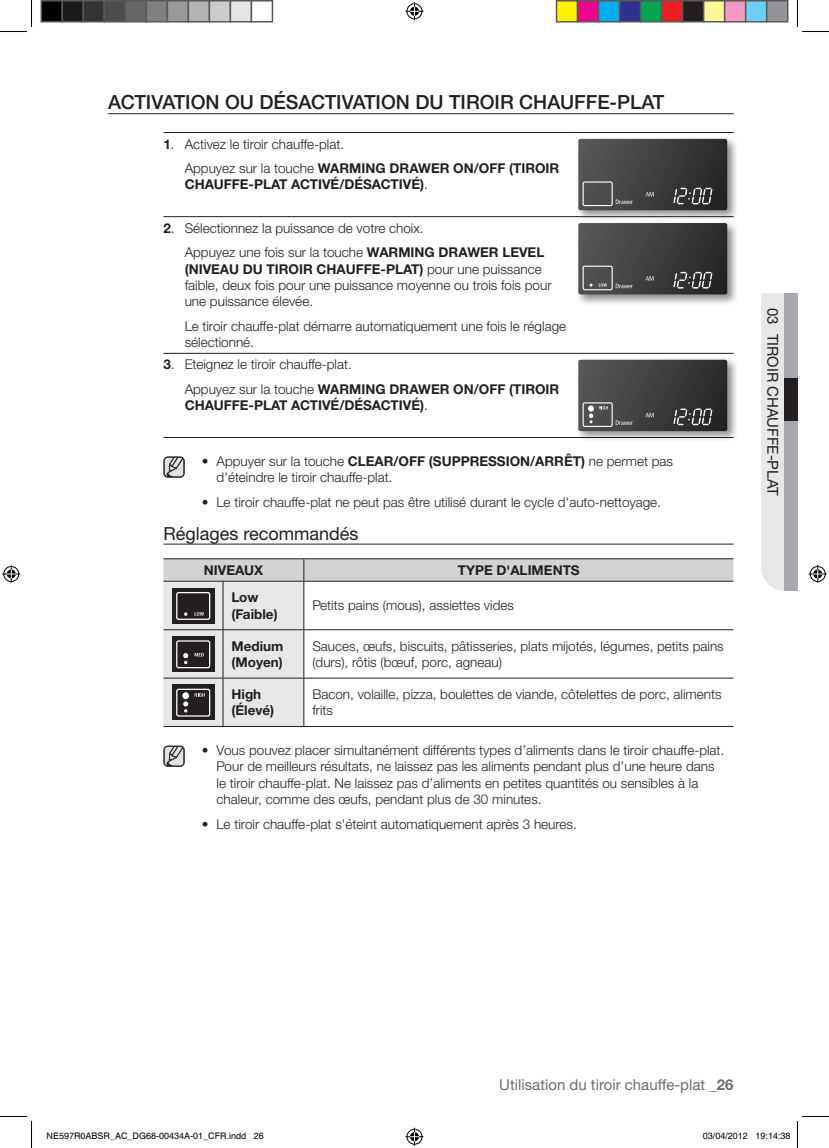
<style>
.page{position:relative;width:829px;height:1148px;background:#fff}
.page>*{position:absolute;margin:0;border:0;box-sizing:border-box;transform-origin:0 0}
._02-TITLE_D02{font:500 19.5px "Helvetica Neue LTW1 G";color:#231f20}
._03-TITLE_D03{font:18px "Helvetica Neue LTW1 G";color:#231f20}
.MASTER01-PAGE_NUMBER{font:15px "Helvetica Neue LTW1 G";color:#6c6d70}
.MASTER02-SEC_INDICAT{font:15px "Helvetica Neue LTW1 G";color:#231f20}
.opening01-BULLET_D{font:300 13.5px/16.2px "Helvetica Neue LTW1 G";color:#231f20}
.opening03-NUMBER_D{font:300 13.5px/16.2px "Helvetica Neue LTW1 G";color:#231f20}
.BODY01-DEFAULT_L{font:300 13.5px/16.2px "Helvetica Neue LTW1 G";color:#231f20}
.opening03-NUMBER_D-2{font:700 13.5px/16.2px "Helvetica Neue LTW1 G";color:#231f20}
.BODY01-DEFAULT_L-2{font:700 13.5px/16.2px "Helvetica Neue LTW1 G";color:#231f20}
.BODY02-DEFAULT_C{font:700 13.5px "Helvetica Neue LTW1 G";color:#231f20}
.t1{font:9px "Helvetica";color:#000}
.s1{font-weight:700}
.s2{font-weight:300}
</style>
<div class="page">
<div style="left:761px;top:293px;width:23px;height:298px;background:#e6e7e9"></div>
<div style="left:784px;top:293px;width:13px;height:298px;background:#a8a9ad"></div>
<div style="left:784px;top:378px;width:13px;height:43px;background:#231f20"></div>
<hr style="left:108px;top:113px;width:625px;height:1px;background:#231f20">
<hr style="left:163px;top:544px;width:570px;height:1px;background:#231f20">
<hr style="left:163px;top:132px;width:409px;height:1px;background:#231f20">
<hr style="left:572px;top:132px;width:161px;height:1px;background:#231f20">
<hr style="left:163px;top:216px;width:409px;height:1px;background:#231f20">
<hr style="left:572px;top:216px;width:161px;height:1px;background:#231f20">
<hr style="left:163px;top:353px;width:409px;height:1px;background:#231f20">
<hr style="left:572px;top:353px;width:161px;height:1px;background:#231f20">
<hr style="left:163px;top:437px;width:409px;height:1px;background:#231f20">
<hr style="left:572px;top:437px;width:161px;height:1px;background:#231f20">
<div style="left:575px;top:136px;width:162px;height:85px;background:#231f20;opacity:.5"></div>
<svg style="left:578px;top:139px;width:149px;height:71px"></svg>
<div style="left:575px;top:220px;width:162px;height:85px;background:#231f20;opacity:.5"></div>
<svg style="left:578px;top:223px;width:149px;height:71px"></svg>
<div style="left:575px;top:356px;width:162px;height:86px;background:#231f20;opacity:.5"></div>
<svg style="left:578px;top:359px;width:149px;height:72px"></svg>
<svg style="left:163px;top:456px;width:22px;height:21px"></svg>
<hr style="left:163px;top:726px;width:60px;height:1px;background:#231f20">
<hr style="left:223px;top:726px;width:81px;height:1px;background:#231f20">
<hr style="left:304px;top:726px;width:429px;height:1px;background:#231f20">
<svg style="left:163px;top:558px;width:570px;height:168px"></svg>
<div style="left:182px;top:692px;width:7px;height:7px;background:#fff;border-radius:50%"></div>
<svg style="left:163px;top:745px;width:22px;height:21px"></svg>
<svg style="left:0;top:0;width:32px;height:32px"></svg>
<svg style="left:0;top:1116px;width:32px;height:31px"></svg>
<svg style="left:797px;top:0;width:31px;height:32px"></svg>
<svg style="left:797px;top:1116px;width:31px;height:31px"></svg>
<svg style="left:405px;top:2px;width:18px;height:18px"></svg>
<svg style="left:405px;top:1127px;width:18px;height:18px"></svg>
<svg style="left:2px;top:565px;width:18px;height:18px"></svg>
<svg style="left:808px;top:565px;width:18px;height:18px"></svg>
<div style="left:41px;top:1px;width:21px;height:21px;background:#000"></div>
<div style="left:40px;top:0;width:23px;height:23px;border:2px solid #595959"></div>
<div style="left:62px;top:1px;width:21px;height:21px;background:#1a1a1a"></div>
<div style="left:62px;top:0;width:22px;height:23px;border:2px solid #595959"></div>
<div style="left:83px;top:1px;width:21px;height:21px;background:#333"></div>
<div style="left:82px;top:0;width:23px;height:23px;border:2px solid #595959"></div>
<div style="left:104px;top:1px;width:21px;height:21px;background:#4d4d4d"></div>
<div style="left:104px;top:0;width:22px;height:23px;border:2px solid #595959"></div>
<div style="left:125px;top:1px;width:21px;height:21px;background:#666"></div>
<div style="left:124px;top:0;width:23px;height:23px;border:2px solid #595959"></div>
<div style="left:146px;top:1px;width:21px;height:21px;background:#808080"></div>
<div style="left:146px;top:0;width:22px;height:23px;border:2px solid #595959"></div>
<div style="left:167px;top:1px;width:21px;height:21px;background:#999"></div>
<div style="left:166px;top:0;width:23px;height:23px;border:2px solid #595959"></div>
<div style="left:188px;top:1px;width:21px;height:21px;background:#b3b3b3"></div>
<div style="left:188px;top:0;width:22px;height:23px;border:2px solid #595959"></div>
<div style="left:209px;top:1px;width:21px;height:21px;background:#ccc"></div>
<div style="left:208px;top:0;width:23px;height:23px;border:2px solid #595959"></div>
<div style="left:230px;top:1px;width:21px;height:21px;background:#e6e6e6"></div>
<div style="left:230px;top:0;width:22px;height:23px;border:2px solid #595959"></div>
<div style="left:250px;top:0;width:23px;height:23px;border:2px solid #595959"></div>
<div style="left:556px;top:1px;width:21px;height:21px;background:#fff101"></div>
<div style="left:555px;top:0;width:23px;height:23px;border:2px solid #595959"></div>
<div style="left:577px;top:1px;width:21px;height:21px;background:#ed028c"></div>
<div style="left:576px;top:0;width:23px;height:23px;border:2px solid #595959"></div>
<div style="left:598px;top:1px;width:21px;height:21px;background:#00aeef"></div>
<div style="left:597px;top:0;width:23px;height:23px;border:2px solid #595959"></div>
<div style="left:619px;top:1px;width:21px;height:21px;background:#2e3092"></div>
<div style="left:618px;top:0;width:23px;height:23px;border:2px solid #595959"></div>
<div style="left:640px;top:1px;width:21px;height:21px;background:#00a54f"></div>
<div style="left:639px;top:0;width:23px;height:23px;border:2px solid #595959"></div>
<div style="left:661px;top:1px;width:21px;height:21px;background:#ee1d23"></div>
<div style="left:660px;top:0;width:23px;height:23px;border:2px solid #595959"></div>
<div style="left:682px;top:1px;width:21px;height:21px;background:#231f20"></div>
<div style="left:681px;top:0;width:23px;height:23px;border:2px solid #595959"></div>
<div style="left:703px;top:1px;width:21px;height:21px;background:#fff79a"></div>
<div style="left:702px;top:0;width:23px;height:23px;border:2px solid #595959"></div>
<div style="left:724px;top:1px;width:21px;height:21px;background:#f499c2"></div>
<div style="left:723px;top:0;width:23px;height:23px;border:2px solid #595959"></div>
<div style="left:745px;top:1px;width:21px;height:21px;background:#6bcff6"></div>
<div style="left:744px;top:0;width:23px;height:23px;border:2px solid #595959"></div>
<div style="left:766px;top:1px;width:21px;height:21px;background:#939598"></div>
<div style="left:765px;top:0;width:23px;height:23px;border:2px solid #595959"></div>
<p class="_02-TITLE_D02" style="left:108px;top:91px;width:557px">ACTIVATION OU DÉSACTIVATION DU TIROIR CHAUFFE-PLAT</p>
<p class="opening03-NUMBER_D" style="left:163px;top:135px;width:182px"><span class="s1">1</span>. Activez le tiroir chauffe-plat.</p>
<p class="opening03-NUMBER_D-2" style="left:185px;top:160px;width:376px"><span class="s2">Appuyez sur la touche</span> WARMING DRAWER ON/OFF (TIROIR<br>CHAUFFE-PLAT ACTIVÉ/DÉSACTIVÉ)<span class="s2">.</span></p>
<p class="opening03-NUMBER_D" style="left:163px;top:220px;width:262px"><span class="s1">2</span>. Sélectionnez la puissance de votre choix.</p>
<p class="opening03-NUMBER_D" style="left:185px;top:244px;width:368px">Appuyez une fois sur la touche <span class="s1">WARMING DRAWER LEVEL (NIVEAU DU TIROIR CHAUFFE-PLAT)</span> pour une puissance faible, deux fois pour une puissance moyenne ou trois fois pour une puissance élevée.</p>
<p class="opening03-NUMBER_D" style="left:185px;top:318px;width:383px">Le tiroir chauffe-plat démarre automatiquement une fois le réglage sélectionné.</p>
<p class="opening03-NUMBER_D" style="left:163px;top:356px;width:190px"><span class="s1">3</span>. Eteignez le tiroir chauffe-plat.</p>
<p class="opening03-NUMBER_D-2" style="left:185px;top:381px;width:376px"><span class="s2">Appuyez sur la touche</span> WARMING DRAWER ON/OFF (TIROIR<br>CHAUFFE-PLAT ACTIVÉ/DÉSACTIVÉ)<span class="s2">.</span></p>
<p class="opening01-BULLET_D" style="left:216px;top:453px;width:458px;text-indent:-15px">• Appuyer sur la touche <span class="s1">CLEAR/OFF (SUPPRESSION/ARRÊT)</span> ne permet pas d'éteindre le tiroir chauffe-plat.</p>
<p class="opening01-BULLET_D" style="left:202px;top:494px;width:460px">• Le tiroir chauffe-plat ne peut pas être utilisé durant le cycle d'auto-nettoyage.</p>
<p class="_03-TITLE_D03" style="left:163px;top:522px;width:197px">Réglages recommandés</p>
<p class="BODY02-DEFAULT_C" style="left:204px;top:561px;width:61px">NIVEAUX</p>
<p class="BODY02-DEFAULT_C" style="left:457px;top:561px;width:123px">TYPE D'ALIMENTS</p>
<p class="BODY01-DEFAULT_L-2" style="left:231px;top:589px;width:48px">Low (Faible)</p>
<p class="BODY01-DEFAULT_L" style="left:312px;top:597px;width:203px">Petits pains (mous), assiettes vides</p>
<p class="BODY01-DEFAULT_L-2" style="left:231px;top:637px;width:53px">Medium (Moyen)</p>
<p class="BODY01-DEFAULT_L" style="left:312px;top:637px;width:413px">Sauces, œufs, biscuits, pâtisseries, plats mijotés, légumes, petits pains (durs), rôtis (bœuf, porc, agneau)</p>
<p class="BODY01-DEFAULT_L-2" style="left:231px;top:686px;width:44px">High (Élevé)</p>
<p class="BODY01-DEFAULT_L" style="left:312px;top:686px;width:410px">Bacon, volaille, pizza, boulettes de viande, côtelettes de porc, aliments frits</p>
<p class="opening01-BULLET_D" style="left:216px;top:742px;width:509px;text-indent:-15px">• Vous pouvez placer simultanément différents types d’aliments dans le tiroir chauffe-plat.<br>Pour de meilleurs résultats, ne laissez pas les aliments pendant plus d’une heure dans le tiroir chauffe-plat. Ne laissez pas d’aliments en petites quantités ou sensibles à la chaleur, comme des œufs, pendant plus de 30 minutes.</p>
<p class="opening01-BULLET_D" style="left:202px;top:815px;width:376px">• Le tiroir chauffe-plat s'éteint automatiquement après 3 heures.</p>
<p class="MASTER02-SEC_INDICAT" style="left:782px;top:308px;width:189px;rotate:90deg">03 TIROIR CHAUFFE-PLAT</p>
<p class="MASTER01-PAGE_NUMBER" style="left:499px;top:1075px;width:236px">Utilisation du tiroir chauffe-plat _<span class="s1">26</span></p>
<p class="t1" style="left:46px;top:1130px;width:219px">NE597R0ABSR_AC_DG68-00434A-01_CFR.indd 26</p>
<p class="t1" style="left:702px;top:1130px;width:89px">03/04/2012 19:14:38</p>
</div>
